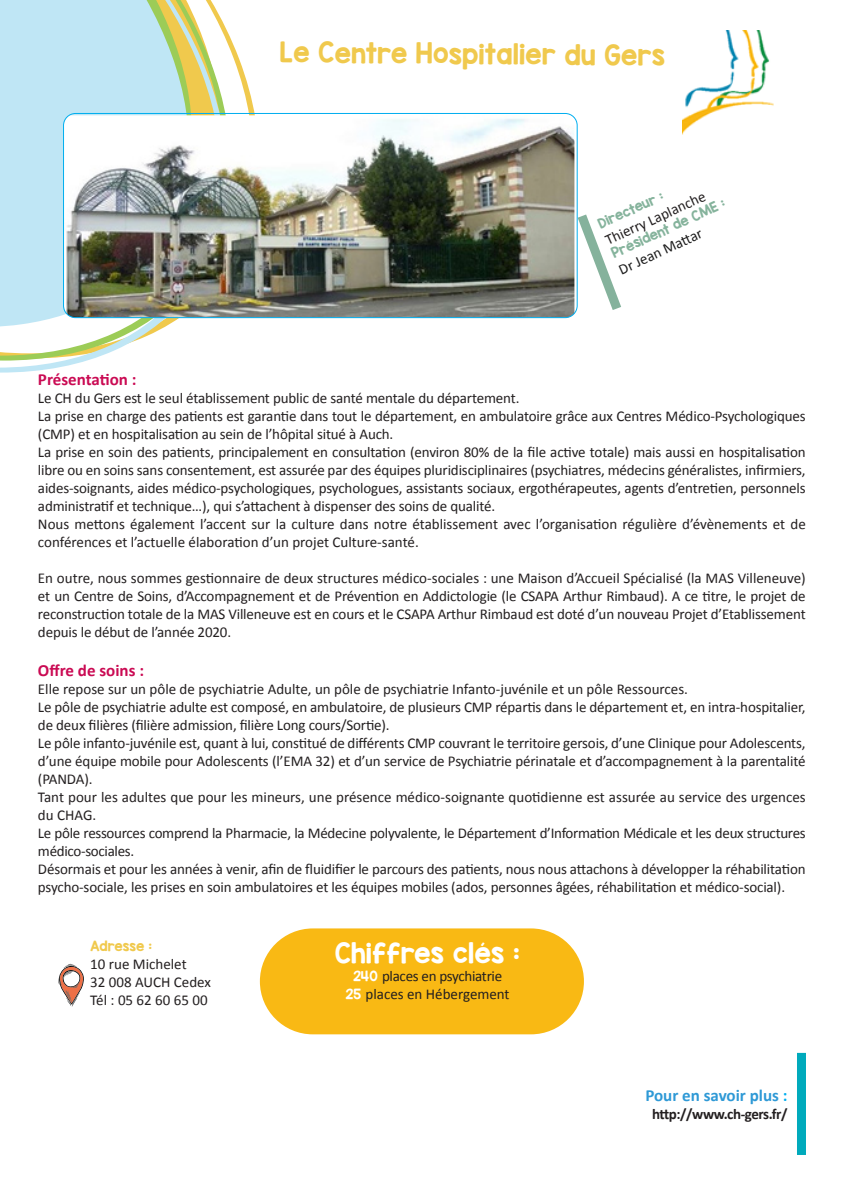
<style>
.page{position:relative;width:842px;height:1191px;background:#fff}
.page>*{position:absolute;margin:0;border:0;box-sizing:border-box;transform-origin:0 0}
.t1{font:24px "KG Red Hands";letter-spacing:-.01em;color:#f0c94d}
.t2{font:24px "KG Red Hands";color:#fff}
.t3{font:700 17px "Calibri";color:#ca0a53}
.t4{font:700 17px "Calibri";color:#2e99d6}
.t5{font:15px/18px "Calibri";letter-spacing:-.01em;color:#231f20}
.t6{font:700 15px "Calibri";letter-spacing:-.03em;color:#231f20}
.t7{font:15px "Calibri";color:#1c1c1c}
.t8{font:12px "KG Red Hands";color:#85b39c}
.t9{font:12px "KG Red Hands";color:#f0c94d}
.s1{font-family:"KG Red Hands";font-size:12px;color:#fff}
.s2{color:#00aeef}
</style>
<div class="page">
<svg style="left:0;top:0;width:229px;height:373px"></svg>
<div style="left:0;top:0;width:158px;height:315px;background:#bfe6f5"></div>
<svg style="left:574px;top:204px;width:47px;height:111px"></svg>
<svg style="left:58px;top:963px;width:26px;height:43px"></svg>
<div style="left:797px;top:1053px;width:9px;height:102px;background:#00aabc"></div>
<img style="left:64px;top:115px;width:510px;height:203px">
<div style="left:63px;top:113px;width:515px;height:205px;border:1px solid #00aeef;border-radius:12px"></div>
<img style="left:683px;top:30px;width:91px;height:104px">
<div style="left:260px;top:928px;width:324px;height:106px;background:#f9b914;border-radius:53px"></div>
<p class="t1" style="left:280px;top:38px;width:387px">Le Centre Hospitalier du Gers</p>
<p class="t8" style="left:595px;top:216px;width:72px;rotate:-24deg">Directeur :</p>
<p class="t5" style="left:602px;top:233px;width:110px;rotate:-25deg">Thierry Laplanche</p>
<p class="t8" style="left:609px;top:246px;width:125px;rotate:-24deg">Président de CME :</p>
<p class="t7" style="left:616px;top:262px;width:92px;rotate:-25deg">Dr Jean Matt ar</p>
<p class="t3" style="left:38px;top:369px;width:100px">Présentation :</p>
<p class="t5" style="left:38px;top:389px;width:483px">Le CH du Gers est le seul établissement public de santé mentale du département.</p>
<p class="t5" style="left:38px;top:407px;width:769px">La prise en charge des patients est garantie dans tout le département, en ambulatoire grâce aux Centres Médico-Psychologiques (CMP) et en hospitalisation au sein de l’hôpital situé à Auch.</p>
<p class="t5" style="left:38px;top:443px;width:769px;text-align:justify">La prise en soin des patients, principalement en consultation (environ 80% de la file active totale) mais aussi en hospitalisation libre ou en soins sans consentement, est assurée par des équipes pluridisciplinaires (psychiatres, médecins généralistes, infirmiers, aides-soignants, aides médico-psychologiques, psychologues, assistants sociaux, ergothérapeutes, agents d’entretien, personnels administratif et technique…), qui s’attachent à dispenser des soins de qualité.</p>
<p class="t5" style="left:38px;top:515px;width:769px">Nous mettons également l’accent sur la culture dans notre établissement avec l’organisation régulière d’évènements et de conférences et l’actuelle élaboration d’un projet Culture-santé.</p>
<p class="t5" style="left:38px;top:569px;width:769px;text-align:justify">En outre, nous sommes gestionnaire de deux structures médico-sociales : une Maison d’Accueil Spécialisé (la MAS Villeneuve) et un Centre de Soins, d’Accompagnement et de Prévention en Addictologie (le CSAPA Arthur Rimbaud). A ce titre, le projet de reconstruction totale de la MAS Villeneuve est en cours et le CSAPA Arthur Rimbaud est doté d’un nouveau Projet d’Etablissement depuis le début de l’année 2020.</p>
<p class="t3" style="left:38px;top:659px;width:108px">Offre de soins :</p>
<p class="t5" style="left:38px;top:680px;width:651px">Elle repose sur un pôle de psychiatrie Adulte, un pôle de psychiatrie Infanto-juvénile et un pôle Ressources.</p>
<p class="t5" style="left:38px;top:698px;width:769px">Le pôle de psychiatrie adulte est composé, en ambulatoire, de plusieurs CMP répartis dans le département et, en intra-hospitalier, de deux filières (filière admission, filière Long cours/Sortie).</p>
<p class="t5" style="left:38px;top:734px;width:769px;text-align:justify">Le pôle infanto-juvénile est, quant à lui, constitué de différents CMP couvrant le territoire gersois, d’une Clinique pour Adolescents, d’une équipe mobile pour Adolescents (l’EMA 32) et d’un service de Psychiatrie périnatale et d’accompagnement à la parentalité (PANDA).</p>
<p class="t5" style="left:38px;top:788px;width:769px">Tant pour les adultes que pour les mineurs, une présence médico-soignante quotidienne est assurée au service des urgences du CHAG.</p>
<p class="t5" style="left:38px;top:824px;width:769px">Le pôle ressources comprend la Pharmacie, la Médecine polyvalente, le Département d’Information Médicale et les deux structures médico-sociales.</p>
<p class="t5" style="left:38px;top:860px;width:769px">Désormais et pour les années à venir, afin de fluidifier le parcours des patients, nous nous attachons à développer la réhabilitation psycho-sociale, les prises en soin ambulatoires et les équipes mobiles (ados, personnes âgées, réhabilitation et médico-social).</p>
<p class="t9" style="left:90px;top:938px;width:64px">Adresse :</p>
<p class="t5" style="left:90px;top:955px;width:98px">10 rue Michelet</p>
<p class="t5" style="left:90px;top:973px;width:122px">32 008 AUCH Cedex</p>
<p class="t5" style="left:90px;top:991px;width:119px">Tél : 05 62 60 65 00</p>
<p class="t2" style="left:335px;top:937px;width:187px">Chiffres clés :</p>
<p class="t5" style="left:353px;top:967px;width:151px"><span class="s1">240</span> places en psychiatrie</p>
<p class="t5" style="left:346px;top:985px;width:166px"><span class="s1">25</span> places en Hébergement</p>
<p class="t4" style="left:645px;top:1084px;width:144px">Pour en savoir plus <span class="s2">:</span></p>
<p class="t6" style="left:652px;top:1104px;width:137px">http://www.ch-gers.fr/</p>
</div>
